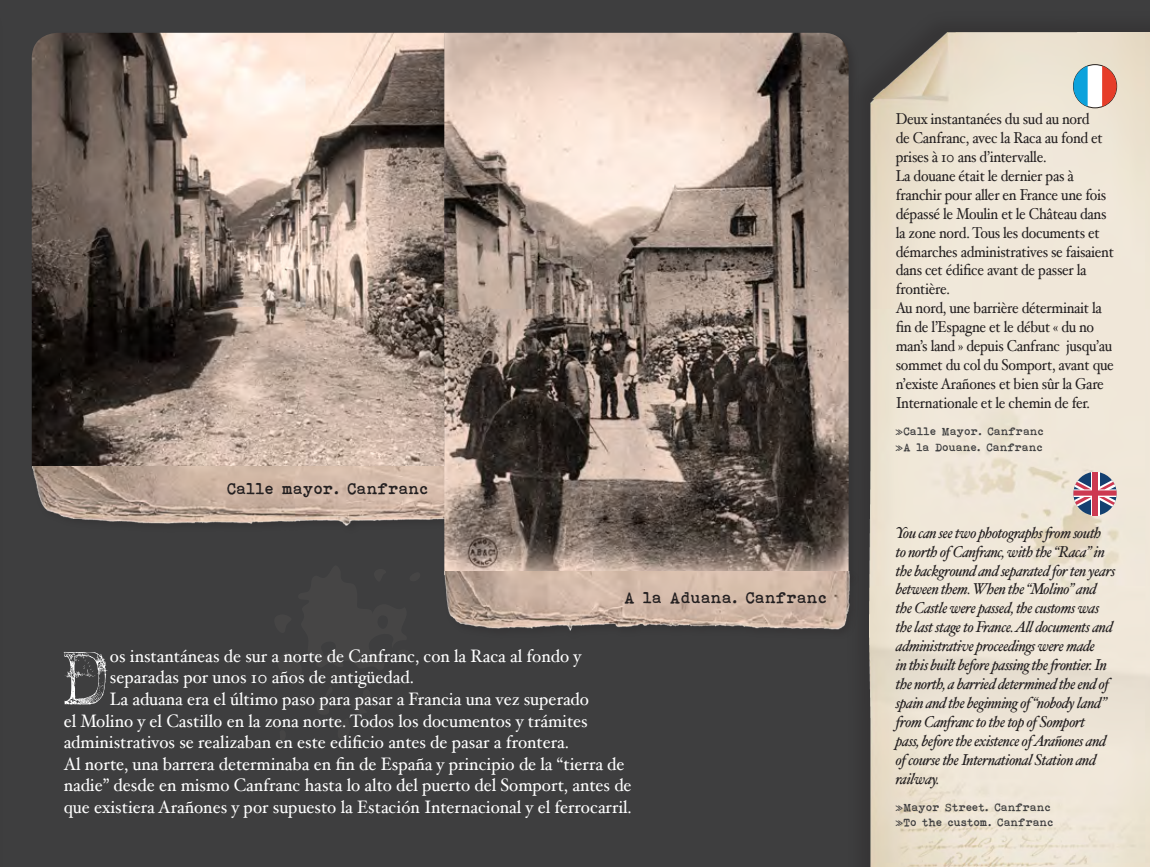
<style>
.page{position:relative;width:1150px;height:867px;background:#fff}
.page>*{position:absolute;margin:0;border:0;box-sizing:border-box;transform-origin:0 0}
.t1{font:88.65px "Abusive Pencil";color:#fff;scale:.95 1}
.t2{font:18px "Hoefler Text";color:#fff;scale:.95 1}
.t3{font:16.2px "Bohemian typewriter";color:#231f20}
.t4{font:15.75px/18.9px "Hoefler Text";letter-spacing:-.02em;color:#231f20;scale:.9 1}
.t5{font:italic 15.75px/18.9px "Hoefler Text";letter-spacing:-.03em;color:#231f20;scale:.95 1}
.t6{font:11.25px/15.8px "Bohemian typewriter";color:#3e3e3f}
</style>
<div class="page">
<div style="left:0;top:0;width:1149px;height:866px;background:#3e3e3f"></div>
<div style="left:846px;top:10px;width:303px;height:856px;background:#3a393a"></div>
<img style="left:869px;top:33px;width:280px;height:833px">
<div style="left:1073px;top:65px;width:43px;height:43px;background:#fff;border-radius:50%"></div>
<div style="left:1073px;top:65px;width:43px;height:43px;border:1px solid #261f1b;border-radius:50%"></div>
<svg style="left:1101px;top:66px;width:15px;height:41px"></svg>
<svg style="left:1073px;top:66px;width:14px;height:40px"></svg>
<svg style="left:1073px;top:472px;width:43px;height:43px;background:#ad8697"></svg>
<img style="left:32px;top:33px;width:410px;height:431px">
<div style="left:30px;top:464px;width:517px;height:71px;background:#231f20;opacity:.3"></div>
<img style="left:30px;top:466px;width:412px;height:69px">
<div style="left:442px;top:30px;width:417px;height:556px;background:#231f20;opacity:.3"></div>
<img style="left:444px;top:33px;width:404px;height:536px">
<div style="left:442px;top:569px;width:417px;height:70px;background:#231f20;opacity:.3"></div>
<img style="left:442px;top:571px;width:417px;height:68px">
<svg style="left:1146px;top:859px;width:4px;height:8px"></svg>
<p class="t3" style="left:227px;top:479px;width:203px">Calle mayor. Canfranc</p>
<p class="t3" style="left:624px;top:588px;width:204px">A la Aduana. Canfranc</p>
<h1 class="t1" style="left:63px;top:622px;width:51px">D</h1>
<p class="t2" style="left:110px;top:645px;width:497px">os instantáneas de sur a norte de Canfranc, con la Raca al fondo y</p>
<p class="t2" style="left:110px;top:666px;width:321px">separadas por unos 10 años de antigüedad.</p>
<p class="t2" style="left:110px;top:688px;width:506px">La aduana era el último paso para pasar a Francia una vez superado</p>
<p class="t2" style="left:64px;top:709px;width:553px">el Molino y el Castillo en la zona norte. Todos los documentos y trámites</p>
<p class="t2" style="left:64px;top:731px;width:533px">administrativos se realizaban en este edificio antes de pasar a frontera.</p>
<p class="t2" style="left:64px;top:753px;width:592px">Al norte, una barrera determinaba en fin de España y principio de la “tierra de</p>
<p class="t2" style="left:64px;top:774px;width:599px">nadie” desde en mismo Canfranc hasta lo alto del puerto del Somport, antes de</p>
<p class="t2" style="left:64px;top:796px;width:599px">que existiera Arañones y por supuesto la Estación Internacional y el ferrocarril.</p>
<p class="t4" style="left:895px;top:109px;width:244px">Deux instantanées du sud au nord<br>de Canfranc, avec la Raca au fond et prises à 10 ans d’intervalle.<br>La douane était le dernier pas à franchir pour aller en France une fois dépassé le Moulin et le Château dans la zone nord. Tous les documents et démarches administratives se faisaient dans cet édifice avant de passer la frontière.<br>Au nord, une barrière déterminait la fin de l’Espagne et le début « du no man’s land » depuis Canfranc jusqu’au sommet du col du Somport, avant que n’existe Arañones et bien sûr la Gare Internationale et le chemin de fer.</p>
<p class="t6" style="left:895px;top:423px;width:150px">»Calle Mayor. Canfranc »A la Douane. Canfranc</p>
<p class="t5" style="left:895px;top:522px;width:233px">You can see two photographs from south to north of Canfranc, with the “Raca” in the background and separated for ten years between them. When the “Molino” and the Castle were passed, the customs was the last stage to France. All documents and administrative proceedings were made<br>in this built before passing the frontier. In the north, a barried determined the end of spain and the beginning of “nobody land” from Canfranc to the top of Somport<br>pass, before the existence of Arañones and of course the International Station and railway.</p>
<p class="t6" style="left:895px;top:798px;width:160px">»Mayor Street. Canfranc »To the custom. Canfranc</p>
</div>
